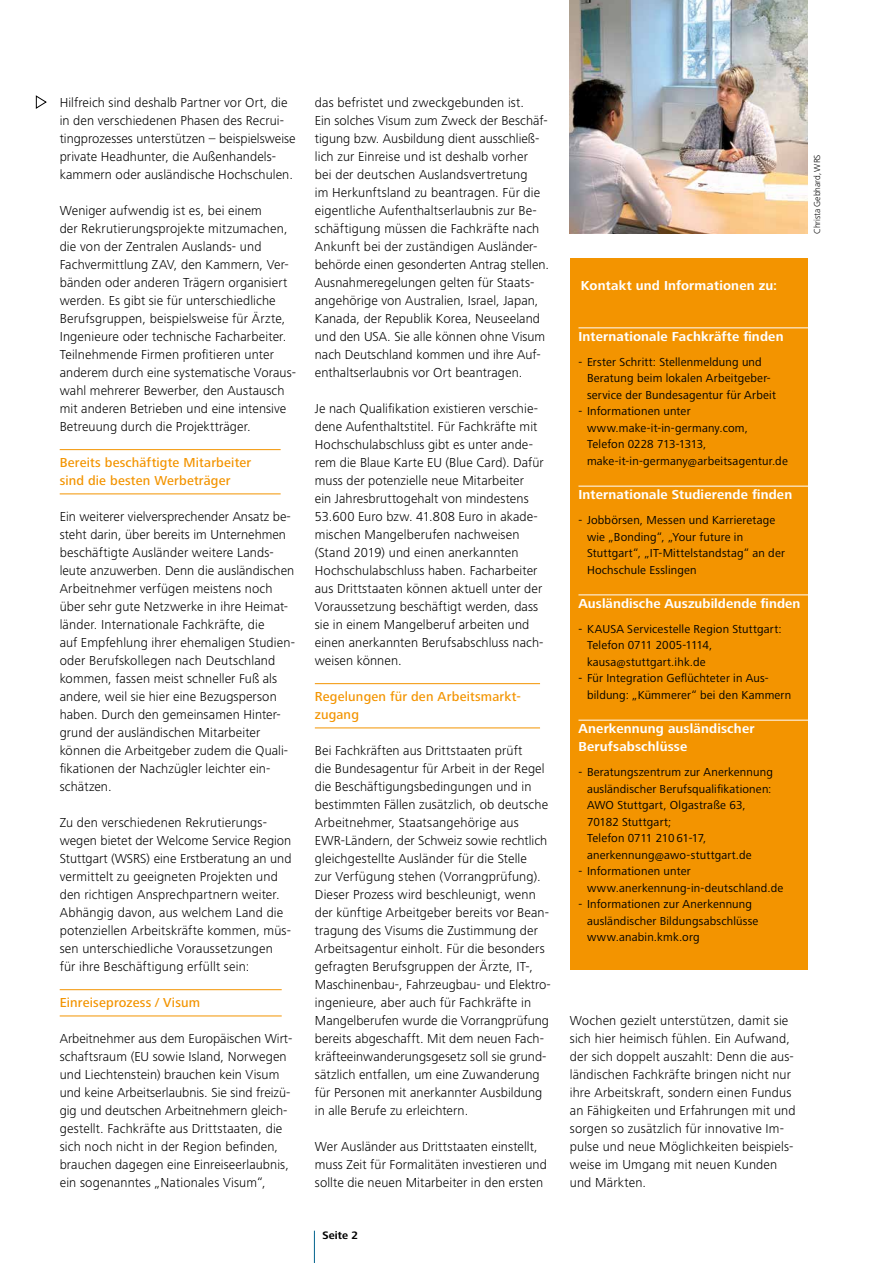
<style>
.page{position:relative;width:893px;height:1263px;background:#fff}
.page>*{position:absolute;margin:0;border:0;box-sizing:border-box;transform-origin:0 0}
.t1{font:300 13.5px/18px "Frutiger Next LT";letter-spacing:.005em;color:#000}
.t2{font:700 13.5px/18px "Frutiger Next LT";letter-spacing:.01em;color:#fff}
.t3{font:500 13.5px/18px "Frutiger Next LT";letter-spacing:.015em;color:#f39400}
.t4{font:12px/16.5px "Frutiger Next LT";letter-spacing:.015em;color:#000}
.t5{font:700 11.25px "Frutiger Next LT";color:#000}
.t6{font:300 9px "Frutiger Next LT";letter-spacing:-.005em;color:#000}
</style>
<div class="page">
<hr style="left:314px;top:1231px;width:1px;height:32px;background:#00628d">
<svg style="left:35px;top:95px;width:12px;height:14px"></svg>
<hr style="left:315px;top:683px;width:225px;height:1px;background:#f39400">
<hr style="left:315px;top:727px;width:225px;height:1px;background:#f39400">
<hr style="left:60px;top:449px;width:221px;height:1px;background:#f39400">
<hr style="left:60px;top:493px;width:221px;height:1px;background:#f39400">
<hr style="left:60px;top:989px;width:222px;height:1px;background:#f39400">
<hr style="left:60px;top:1015px;width:222px;height:1px;background:#f39400">
<div style="left:570px;top:259px;width:238px;height:710px;background:#f39400"></div>
<hr style="left:578px;top:327px;width:256px;height:1px;background:#fff">
<hr style="left:578px;top:486px;width:256px;height:1px;background:#fff">
<hr style="left:578px;top:594px;width:256px;height:1px;background:#fff">
<hr style="left:578px;top:720px;width:256px;height:1px;background:#fff">
<img style="left:570px;top:0;width:238px;height:233px">
<p class="t1" style="left:60px;top:94px;width:237px">Hilfreich sind deshalb Partner vor Ort, die in den verschiedenen Phasen des Recrui&shy;tingprozesses unterstützen – beispielsweise private Headhunter, die Außenhandels&shy;kammern oder ausländische Hochschulen.</p>
<p class="t1" style="left:60px;top:202px;width:238px">Weniger aufwendig ist es, bei einem<br>der Rekrutierungsprojekte mitzumachen, die von der Zentralen Auslands- und Fachvermittlung ZAV, den Kammern, Ver&shy;bänden oder anderen Trägern organisiert werden. Es gibt sie für unterschiedliche Berufsgruppen, beispielsweise für Ärzte, Ingenieure oder technische Facharbeiter.<br>Teilnehmende Firmen profitieren unter anderem durch eine systematische Voraus&shy;wahl mehrerer Bewerber, den Austausch mit anderen Betrieben und eine intensive Betreuung durch die Projektträger.</p>
<p class="t3" style="left:60px;top:453px;width:193px">Bereits beschäftigte Mitarbeiter sind die besten Werbeträger</p>
<p class="t1" style="left:60px;top:507px;width:237px">Ein weiterer vielversprechender Ansatz be&shy;steht darin, über bereits im Unternehmen beschäftigte Ausländer weitere Lands&shy;leute anzuwerben. Denn die ausländischen Arbeitnehmer verfügen meistens noch über sehr gute Netzwerke in ihre Heimat&shy;länder. Internationale Fachkräfte, die<br>auf Empfehlung ihrer ehemaligen Studien&shy;oder Berufskollegen nach Deutschland kommen, fassen meist schneller Fuß als andere, weil sie hier eine Bezugsperson haben. Durch den gemeinsamen Hinter&shy;grund der ausländischen Mitarbeiter können die Arbeitgeber zudem die Quali&shy;fikationen der Nachzügler leichter ein&shy;schätzen.</p>
<p class="t1" style="left:60px;top:813px;width:233px">Zu den verschiedenen Rekrutierungs&shy;wegen bietet der Welcome Service Region Stuttgart (WSRS) eine Erstberatung an und vermittelt zu geeigneten Projekten und den richtigen Ansprechpartnern weiter.<br>Abhängig davon, aus welchem Land die potenziellen Arbeitskräfte kommen, müs&shy;sen unterschiedliche Voraussetzungen für ihre Beschäftigung erfüllt sein:</p>
<p class="t3" style="left:60px;top:993px;width:142px">Einreiseprozess / Visum</p>
<p class="t1" style="left:60px;top:1029px;width:234px">Arbeitnehmer aus dem Europäischen Wirt&shy;schaftsraum (EU sowie Island, Norwegen und Liechtenstein) brauchen kein Visum und keine Arbeitserlaubnis. Sie sind freizü&shy;gig und deutschen Arbeitnehmern gleich&shy;gestellt. Fachkräfte aus Drittstaaten, die sich noch nicht in der Region befinden, brauchen dagegen eine Einreiseerlaubnis, ein sogenanntes „Nationales Visum“,</p>
<p class="t1" style="left:315px;top:94px;width:236px">das befristet und zweckgebunden ist.<br>Ein solches Visum zum Zweck der Beschäf&shy;tigung bzw. Ausbildung dient ausschließ&shy;lich zur Einreise und ist deshalb vorher<br>bei der deutschen Auslandsvertretung<br>im Herkunftsland zu beantragen. Für die eigentliche Aufenthaltserlaubnis zur Be&shy;schäftigung müssen die Fachkräfte nach Ankunft bei der zuständigen Ausländer&shy;behörde einen gesonderten Antrag stellen.<br>Ausnahmeregelungen gelten für Staats&shy;angehörige von Australien, Israel, Japan, Kanada, der Republik Korea, Neuseeland und den USA. Sie alle können ohne Visum nach Deutschland kommen und ihre Auf&shy;enthaltserlaubnis vor Ort beantragen.</p>
<p class="t1" style="left:315px;top:399px;width:230px">Je nach Qualifikation existieren verschie&shy;dene Aufenthaltstitel. Für Fachkräfte mit Hochschulabschluss gibt es unter ande&shy;rem die Blaue Karte EU (Blue Card). Dafür muss der potenzielle neue Mitarbeiter ein Jahresbruttogehalt von mindestens 53.600 Euro bzw. 41.808 Euro in akade&shy;mischen Mangelberufen nachweisen (Stand 2019) und einen anerkannten Hochschulabschluss haben. Facharbeiter aus Drittstaaten können aktuell unter der Voraussetzung beschäftigt werden, dass sie in einem Mangelberuf arbeiten und einen anerkannten Berufsabschluss nach&shy;weisen können.</p>
<p class="t3" style="left:315px;top:687px;width:207px">Regelungen für den Arbeitsmarkt&shy;zugang</p>
<p class="t1" style="left:315px;top:741px;width:237px">Bei Fachkräften aus Drittstaaten prüft<br>die Bundesagentur für Arbeit in der Regel die Beschäftigungsbedingungen und in bestimmten Fällen zusätzlich, ob deutsche Arbeitnehmer, Staatsangehörige aus EWR-Ländern, der Schweiz sowie rechtlich gleichgestellte Ausländer für die Stelle<br>zur Verfügung stehen (Vorrangprüfung).<br>Dieser Prozess wird beschleunigt, wenn der künftige Arbeitgeber bereits vor Bean&shy;tragung des Visums die Zustimmung der Arbeitsagentur einholt. Für die besonders gefragten Berufsgruppen der Ärzte, IT-, Maschinenbau-, Fahrzeugbau- und Elektro&shy;ingenieure, aber auch für Fachkräfte in Mangelberufen wurde die Vorrangprüfung bereits abgeschafft. Mit dem neuen Fach&shy;kräfteeinwanderungsgesetz soll sie grund&shy;sätzlich entfallen, um eine Zuwanderung für Personen mit anerkannter Ausbildung in alle Berufe zu erleichtern.</p>
<p class="t1" style="left:315px;top:1137px;width:234px">Wer Ausländer aus Drittstaaten einstellt, muss Zeit für Formalitäten investieren und sollte die neuen Mitarbeiter in den ersten</p>
<p class="t5" style="left:323px;top:1229px;width:37px">Seite 2</p>
<p class="t6" style="left:812px;top:234px;width:81px;rotate:-90deg">Christa Gebhard, WRS</p>
<p class="t2" style="left:581px;top:277px;width:198px">Kontakt und Informationen zu:</p>
<p class="t2" style="left:578px;top:327px;width:207px">Internationale Fachkräfte finden</p>
<p class="t4" style="left:587px;top:354px;width:190px;text-indent:-9px">- Erster Schritt: Stellenmeldung und<br>Beratung beim lokalen Arbeitgeber&shy;service der Bundesagentur für Arbeit</p>
<p class="t4" style="left:587px;top:403px;width:202px;text-indent:-9px">- Informationen unter www.make-it-in-germany.com,<br>Telefon 0228 713-1313, make-it-in-germany@arbeitsagentur.de</p>
<p class="t2" style="left:578px;top:486px;width:215px">Internationale Studierende finden</p>
<p class="t4" style="left:587px;top:512px;width:200px;text-indent:-9px">- Jobbörsen, Messen und Karrieretage wie „Bonding“, „Your future in Stuttgart“, „IT-Mittelstandstag“ an der Hochschule Esslingen</p>
<p class="t2" style="left:578px;top:594px;width:223px">Ausländische Auszubildende finden</p>
<p class="t4" style="left:587px;top:621px;width:196px;text-indent:-9px">- KAUSA Servicestelle Region Stuttgart:<br>Telefon 0711 2005-1114, kausa@stuttgart.ihk.de</p>
<p class="t4" style="left:587px;top:670px;width:206px;text-indent:-9px">- Für Integration Geflüchteter in Aus&shy;bildung: „Kümmerer“ bei den Kammern</p>
<p class="t2" style="left:578px;top:720px;width:178px">Anerkennung ausländischer<br>Berufsabschlüsse</p>
<p class="t4" style="left:587px;top:764px;width:187px;text-indent:-9px">- Beratungszentrum zur Anerkennung ausländischer Berufsqualifikationen:<br>AWO Stuttgart, Olgastraße 63,<br>70182 Stuttgart;<br>Telefon 0711 210 61-17, anerkennung@awo-stuttgart.de</p>
<p class="t4" style="left:587px;top:863px;width:198px;text-indent:-9px">- Informationen unter www.anerkennung-in-deutschland.de</p>
<p class="t4" style="left:587px;top:896px;width:173px;text-indent:-9px">- Informationen zur Anerkennung ausländischer Bildungsabschlüsse www.anabin.kmk.org</p>
<p class="t1" style="left:570px;top:1012px;width:227px">Wochen gezielt unterstützen, damit sie sich hier heimisch fühlen. Ein Aufwand, der sich doppelt auszahlt: Denn die aus&shy;ländischen Fachkräfte bringen nicht nur ihre Arbeitskraft, sondern einen Fundus an Fähigkeiten und Erfahrungen mit und sorgen so zusätzlich für innovative Im&shy;pulse und neue Möglichkeiten beispiels&shy;weise im Umgang mit neuen Kunden und Märkten.</p>
</div>
